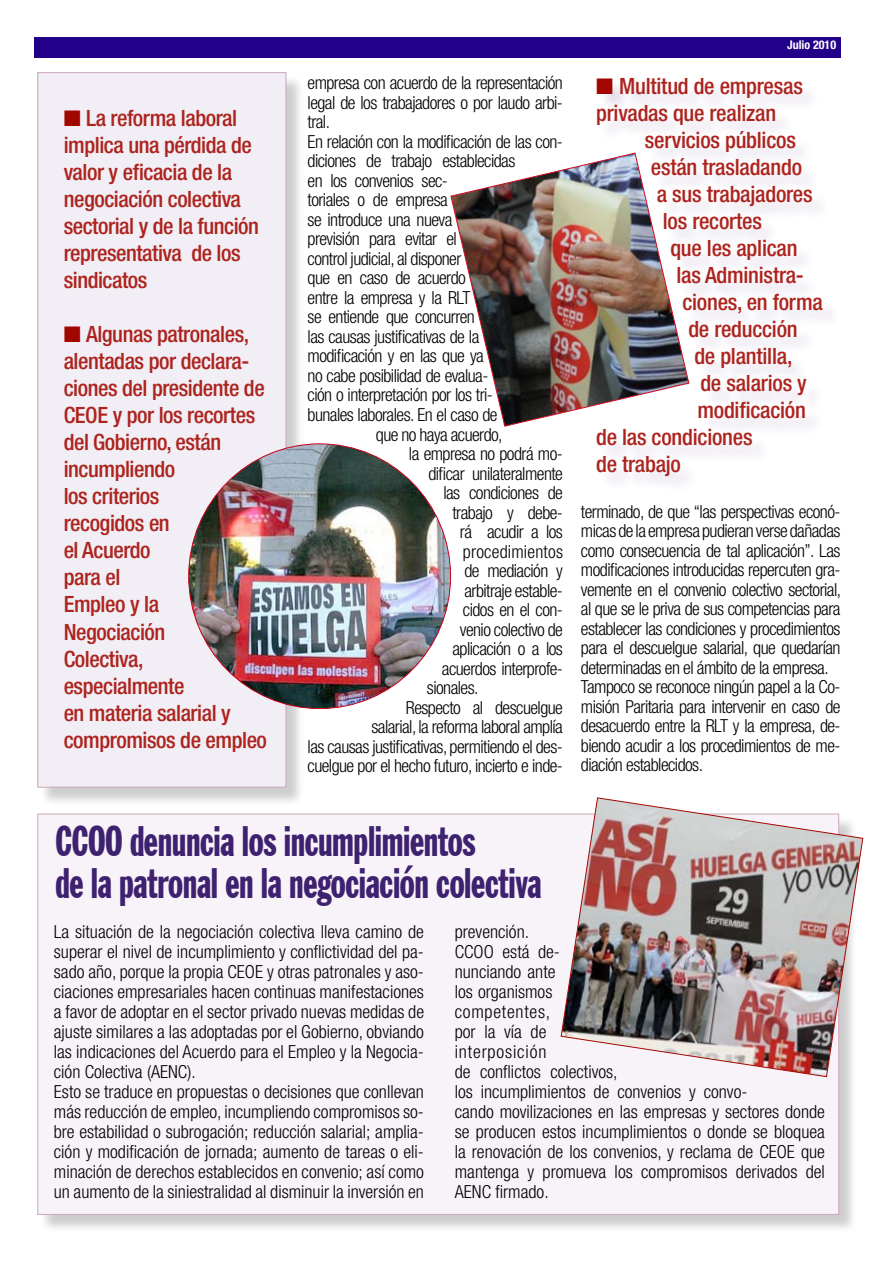
<style>
.page{position:relative;width:893px;height:1263px;background:#fff}
.page>*{position:absolute;margin:0;border:0;box-sizing:border-box;transform-origin:0 0}
.t1{font:extra-condensed 42.45px/42px "Franklin Gothic BT";letter-spacing:-.025em;color:#3e2270;scale:.96 1}
.t2{font:500 condensed 22.5px/27px "Helvetica Neue";letter-spacing:-.02em;color:#ad241f}
.t3{font:300 condensed 18px/19.5px "Helvetica Neue";letter-spacing:-.03em;color:#000}
.t4{font:300 condensed 18px/20px "Helvetica Neue";color:#000}
.t5{font:300 condensed 18px "Helvetica Neue";letter-spacing:.01em;color:#000}
.t6{font:700 condensed 12px "Helvetica Neue";color:#fff}
.s1{color:#a20600}
</style>
<div class="page">
<div style="left:38px;top:814px;width:822px;height:421px;background:#000;opacity:.2"></div>
<div style="left:38px;top:814px;width:801px;height:400px;background:#f8f3f8"></div>
<div style="left:34px;top:37px;width:806px;height:21px;background:#23008a"></div>
<img style="left:450px;top:153px;width:239px;height:274px">
<div style="left:39px;top:73px;width:268px;height:735px;background:#000;opacity:.2"></div>
<div style="left:38px;top:73px;width:248px;height:714px;background:#f1eff5"></div>
<img style="left:189px;top:444px;width:262px;height:264px;border-radius:50%">
<img style="left:561px;top:797px;width:302px;height:280px">
<p class="t2" style="left:64px;top:105px;width:197px"><span class="s1">■</span> La reforma laboral implica una pérdida de valor y eficacia de la negociación colectiva sectorial y de la función representativa de los sindicatos</p>
<p class="t2" style="left:64px;top:321px;width:205px"><span class="s1">■</span> Algunas patronales, alentadas por declara&shy;ciones del presidente de<br>CEOE y por los recortes del Gobierno, están incumpliendo<br>los criterios<br>recogidos en<br>el Acuerdo<br>para el<br>Empleo y la<br>Negociación<br>Colectiva, especialmente<br>en materia salarial y compromisos de empleo</p>
<p class="t3" style="left:308px;top:73px;width:257px">empresa con acuerdo de la representación</p>
<p class="t3" style="left:308px;top:93px;width:257px">legal de los trabajadores o por laudo arbi-</p>
<p class="t3" style="left:308px;top:112px;width:24px">tral.</p>
<p class="t3" style="left:308px;top:132px;width:257px">En relación con la modificación de las con-</p>
<p class="t3" style="left:308px;top:151px;width:209px">diciones de trabajo establecidas</p>
<p class="t3" style="left:308px;top:171px;width:142px">en los convenios sec-</p>
<p class="t3" style="left:308px;top:190px;width:142px">toriales o de empresa</p>
<p class="t3" style="left:308px;top:210px;width:146px">se introduce una nueva</p>
<p class="t3" style="left:308px;top:229px;width:151px">previsión para evitar el</p>
<p class="t3" style="left:308px;top:249px;width:155px">control judicial, al disponer</p>
<p class="t3" style="left:308px;top:268px;width:160px">que en caso de acuerdo</p>
<p class="t3" style="left:308px;top:288px;width:164px">entre la empresa y la RLT</p>
<p class="t3" style="left:308px;top:307px;width:169px">se entiende que concurren</p>
<p class="t3" style="left:308px;top:327px;width:173px">las causas justificativas de la</p>
<p class="t3" style="left:308px;top:346px;width:178px">modificación y en las que ya</p>
<p class="t3" style="left:308px;top:366px;width:182px">no cabe posibilidad de evalua-</p>
<p class="t3" style="left:308px;top:385px;width:187px">ción o interpretación por los tri-</p>
<p class="t3" style="left:308px;top:405px;width:191px">bunales laborales. En el caso de</p>
<p class="t3" style="left:376px;top:424px;width:128px">que no haya acuerdo,</p>
<p class="t3" style="left:409px;top:444px;width:156px">la empresa no podrá mo-</p>
<p class="t3" style="left:428px;top:463px;width:136px">dificar unilateralmente</p>
<p class="t3" style="left:443px;top:483px;width:121px">las condiciones de</p>
<p class="t3" style="left:452px;top:502px;width:112px">trabajo y debe-</p>
<p class="t3" style="left:460px;top:522px;width:104px">rá acudir a los</p>
<p class="t5" style="left:463px;top:541px;width:102px">procedimientos</p>
<p class="t3" style="left:464px;top:561px;width:100px">de mediación y</p>
<p class="t3" style="left:464px;top:580px;width:100px">arbitraje estable-</p>
<p class="t3" style="left:463px;top:600px;width:102px">cidos en el con-</p>
<p class="t3" style="left:460px;top:619px;width:105px">venio colectivo de</p>
<p class="t3" style="left:452px;top:639px;width:112px">aplicación o a los</p>
<p class="t3" style="left:442px;top:658px;width:123px">acuerdos interprofe-</p>
<p class="t3" style="left:427px;top:678px;width:53px">sionales.</p>
<p class="t3" style="left:406px;top:697px;width:159px">Respecto al descuelgue</p>
<p class="t3" style="left:371px;top:717px;width:193px">salarial, la reforma laboral amplía</p>
<p class="t3" style="left:308px;top:736px;width:257px">las causas justificativas, permitiendo el des-</p>
<p class="t3" style="left:308px;top:756px;width:257px">cuelgue por el hecho futuro, incierto e inde-</p>
<p class="t6" style="left:787px;top:37px;width:50px">Julio 2010</p>
<p class="t2" style="left:596px;top:72px;width:208px"><span class="s1">■</span> Multitud de empresas privadas que realizan</p>
<p class="t2" style="left:645px;top:126px;width:153px">servicios públicos</p>
<p class="t2" style="left:651px;top:153px;width:153px">están trasladando</p>
<p class="t2" style="left:657px;top:180px;width:157px">a sus trabajadores</p>
<p class="t2" style="left:663px;top:207px;width:101px">los recortes</p>
<p class="t2" style="left:670px;top:234px;width:129px">que les aplican</p>
<p class="t2" style="left:676px;top:261px;width:129px">las Administra-</p>
<p class="t2" style="left:682px;top:288px;width:142px">ciones, en forma</p>
<p class="t2" style="left:688px;top:315px;width:111px">de reducción</p>
<p class="t2" style="left:694px;top:342px;width:100px">de plantilla,</p>
<p class="t2" style="left:700px;top:369px;width:108px">de salarios y</p>
<p class="t2" style="left:697px;top:396px;width:110px">modificación</p>
<p class="t2" style="left:596px;top:423px;width:158px">de las condiciones</p>
<p class="t2" style="left:596px;top:450px;width:86px">de trabajo</p>
<p class="t3" style="left:581px;top:501px;width:262px">terminado, de que “las perspectivas econó&shy;micas de la empresa pudieran verse dañadas como consecuencia de tal aplicación”. Las modificaciones introducidas repercuten gra&shy;vemente en el convenio colectivo sectorial, al que se le priva de sus competencias para establecer las condiciones y procedimientos para el descuelgue salarial, que quedarían determinadas en el ámbito de la empresa.<br>Tampoco se reconoce ningún papel a la Co&shy;misión Paritaria para intervenir en caso de desacuerdo entre la RLT y la empresa, de&shy;biendo acudir a los procedimientos de me&shy;diación establecidos.</p>
<h1 class="t1" style="left:55px;top:820px;width:508px">CCOO denuncia los incumplimientos<br>de la patronal en la negociación colectiva</h1>
<p class="t4" style="left:54px;top:922px;width:372px">La situación de la negociación colectiva lleva camino de superar el nivel de incumplimiento y conflictividad del pa&shy;sado año, porque la propia CEOE y otras patronales y aso&shy;ciaciones empresariales hacen continuas manifestaciones a favor de adoptar en el sector privado nuevas medidas de ajuste similares a las adoptadas por el Gobierno, obviando las indicaciones del Acuerdo para el Empleo y la Negocia&shy;ción Colectiva (AENC).<br>Esto se traduce en propuestas o decisiones que conllevan más reducción de empleo, incumpliendo compromisos so&shy;bre estabilidad o subrogación; reducción salarial; amplia&shy;ción y modificación de jornada; aumento de tareas o eli&shy;minación de derechos establecidos en convenio; así como un aumento de la siniestralidad al disminuir la inversión en</p>
<p class="t4" style="left:455px;top:922px;width:372px">prevención.<br>CCOO está de-<br>nunciando ante<br>los organismos<br>competentes,<br>por la vía de<br>interposición<br>de conflictos colectivos,<br>los incumplimientos de convenios y convo-<br>cando movilizaciones en las empresas y sectores donde se producen estos incumplimientos o donde se bloquea la renovación de los convenios, y reclama de CEOE que mantenga y promueva los compromisos derivados del<br>AENC firmado.</p>
</div>
